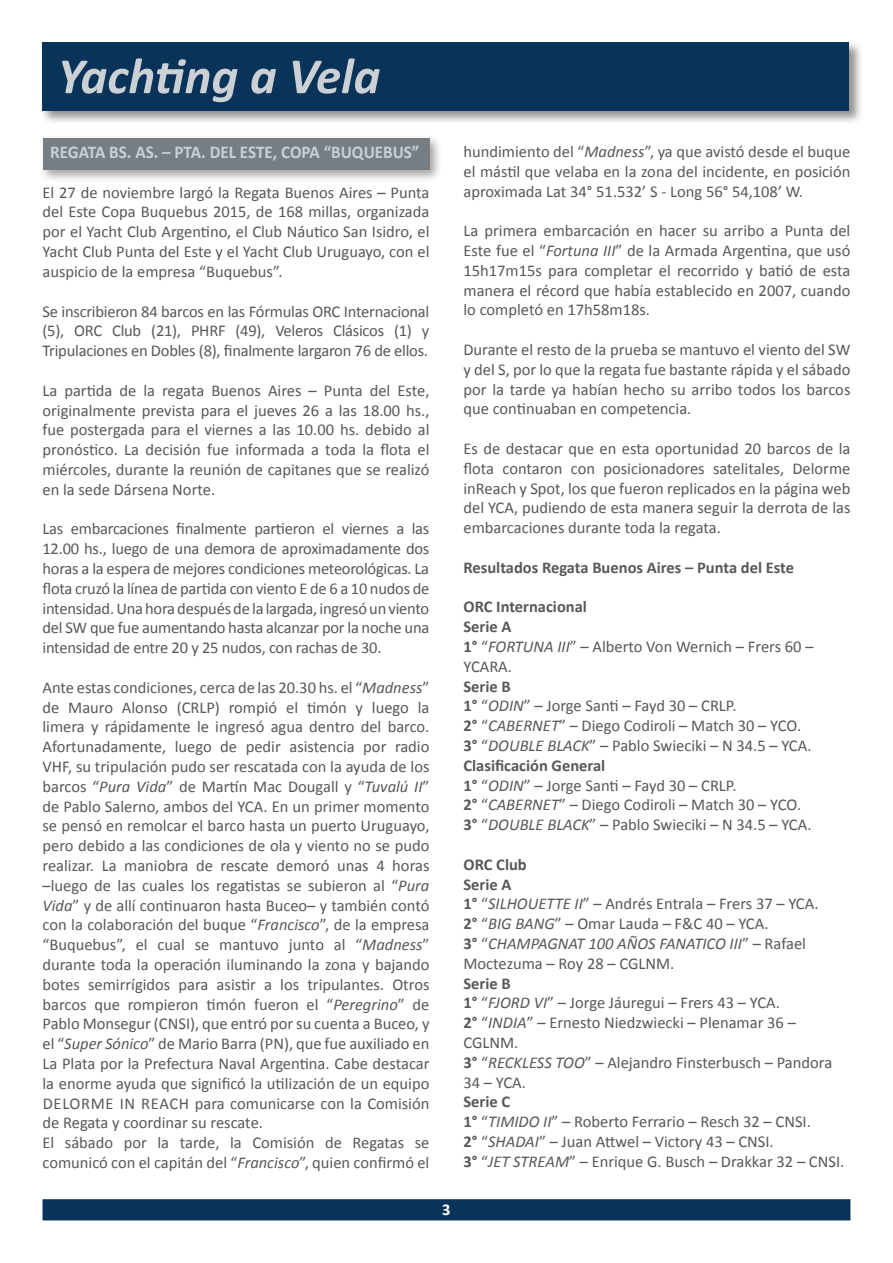
<style>
.page{position:relative;width:893px;height:1263px;background:#fff}
.page>*{position:absolute;margin:0;border:0;box-sizing:border-box;transform-origin:0 0}
.t1{font:italic 700 51px "Calibri";color:#cad0d4}
.t2{font:700 18px "Calibri";color:#cad0d4;scale:.95 1}
.t3{font:16.5px/19.8px "Calibri";color:#57585a;text-align:justify}
.t4{font:700 16.5px "Calibri";color:#57585a}
.t5{font:700 16.5px "Calibri";color:#fff}
.s1{font-style:italic}
.s2{font-weight:700}
</style>
<div class="page">
<div style="left:43px;top:1199px;width:807px;height:21px;background:#0a335a"></div>
<div style="left:39px;top:134px;width:410px;height:55px;background:#231f20;opacity:.41"></div>
<div style="left:43px;top:138px;width:386px;height:32px;background:#767e84"></div>
<div style="left:40px;top:40px;width:830px;height:91px;background:#231f20;opacity:.5"></div>
<div style="left:43px;top:43px;width:806px;height:68px;background:#0a335a"></div>
<h1 class="t1" style="left:58px;top:44px;width:324px">Yachting a Vela</h1>
<p class="t2" style="left:50px;top:141px;width:390px">REGATA BS. AS. – PTA. DEL ESTE, COPA “BUQUEBUS”</p>
<p class="t3" style="left:43px;top:182px;width:388px">El 27 de noviembre largó la Regata Buenos Aires – Punta del Este Copa Buquebus 2015, de 168 millas, organizada por el Yacht Club Argentino, el Club Náutico San Isidro, el Yacht Club Punta del Este y el Yacht Club Uruguayo, con el auspicio de la empresa “Buquebus”.</p>
<p class="t3" style="left:43px;top:301px;width:388px">Se inscribieron 84 barcos en las Fórmulas ORC Internacional (5), ORC Club (21), PHRF (49), Veleros Clásicos (1) y Tripulaciones en Dobles (8), finalmente largaron 76 de ellos.</p>
<p class="t3" style="left:43px;top:380px;width:388px">La partida de la regata Buenos Aires – Punta del Este, originalmente prevista para el jueves 26 a las 18.00 hs., fue postergada para el viernes a las 10.00 hs. debido al pronóstico. La decisión fue informada a toda la flota el miércoles, durante la reunión de capitanes que se realizó en la sede Dársena Norte.</p>
<p class="t3" style="left:43px;top:519px;width:388px">Las embarcaciones finalmente partieron el viernes a las 12.00 hs., luego de una demora de aproximadamente dos horas a la espera de mejores condiciones meteorológicas. La flota cruzó la línea de partida con viento E de 6 a 10 nudos de intensidad. Una hora después de la largada, ingresó un viento del SW que fue aumentando hasta alcanzar por la noche una intensidad de entre 20 y 25 nudos, con rachas de 30.</p>
<p class="t3" style="left:43px;top:677px;width:388px">Ante estas condiciones, cerca de las 20.30 hs. el “<span class="s1">Madness</span>” de Mauro Alonso (CRLP) rompió el timón y luego la limera y rápidamente le ingresó agua dentro del barco.<br>Afortunadamente, luego de pedir asistencia por radio VHF, su tripulación pudo ser rescatada con la ayuda de los barcos “<span class="s1">Pura Vida</span>” de Martín Mac Dougall y “<span class="s1">Tuvalú II</span>” de Pablo Salerno, ambos del YCA. En un primer momento se pensó en remolcar el barco hasta un puerto Uruguayo, pero debido a las condiciones de ola y viento no se pudo realizar. La maniobra de rescate demoró unas 4 horas –luego de las cuales los regatistas se subieron al “<span class="s1">Pura Vida</span>” y de allí continuaron hasta Buceo– y también contó con la colaboración del buque “<span class="s1">Francisco</span>”, de la empresa “Buquebus”, el cual se mantuvo junto al “<span class="s1">Madness</span>” durante toda la operación iluminando la zona y bajando botes semirrígidos para asistir a los tripulantes. Otros barcos que rompieron timón fueron el “<span class="s1">Peregrino</span>” de Pablo Monsegur (CNSI), que entró por su cuenta a Buceo, y el “<span class="s1">Super Sónico</span>” de Mario Barra (PN), que fue auxiliado en La Plata por la Prefectura Naval Argentina. Cabe destacar la enorme ayuda que significó la utilización de un equipo DeLorme</p>
<p class="t3" style="left:43px;top:1093px;width:388px;text-align:left;text-indent:152px">para comunicarse con la Comisión de Regata y coordinar su rescate.<br>El sábado por la tarde, la Comisión de Regatas se comunicó con el capitán del “<span class="s1">Francisco</span>”, quien confirmó el</p>
<p class="t3" style="left:120px;top:1093px;width:42px">in Reach</p>
<p class="t5" style="left:442px;top:1199px;width:10px">3</p>
<p class="t3" style="left:463px;top:142px;width:388px">hundimiento del “<span class="s1">Madness</span>”, ya que avistó desde el buque el mástil que velaba en la zona del incidente, en posición aproximada Lat 34° 51.532’ S - Long 56° 54,108’ W.</p>
<p class="t3" style="left:463px;top:221px;width:388px">La primera embarcación en hacer su arribo a Punta del Este fue el “<span class="s1">Fortuna III</span>” de la Armada Argentina, que usó 15h17m15s para completar el recorrido y batió de esta manera el récord que había establecido en 2007, cuando lo completó en 17h58m18s.</p>
<p class="t3" style="left:463px;top:340px;width:388px">Durante el resto de la prueba se mantuvo el viento del SW y del S, por lo que la regata fue bastante rápida y el sábado por la tarde ya habían hecho su arribo todos los barcos que continuaban en competencia.</p>
<p class="t3" style="left:463px;top:439px;width:388px">Es de destacar que en esta oportunidad 20 barcos de la flota contaron con posicionadores satelitales, Delorme inReach y Spot, los que fueron replicados en la página web del YCA, pudiendo de esta manera seguir la derrota de las embarcaciones durante toda la regata.</p>
<p class="t4" style="left:463px;top:557px;width:332px">Resultados Regata Buenos Aires – Punta del Este</p>
<p class="t3" style="left:463px;top:597px;width:352px;text-align:left"><span class="s2">ORC Internacional<br>Serie A<br>1°</span> “<span class="s1">FORTUNA III</span>” – Alberto Von Wernich – Frers 60 –<br>YCARA.</p>
<p class="t3" style="left:463px;top:676px;width:350px;text-align:left"><span class="s2">Serie B<br>1°</span> “<span class="s1">ODIN</span>” – Jorge Santi – Fayd 30 – CRLP.<br><span class="s2">2°</span> “<span class="s1">CABERNET</span>” – Diego Codiroli – Match 30 – YCO.<br><span class="s2">3°</span> “<span class="s1">DOUBLE BLACK</span>” – Pablo Swieciki – N 34.5 – YCA.<br><span class="s2">Clasificación General<br>1°</span> “<span class="s1">ODIN</span>” – Jorge Santi – Fayd 30 – CRLP.<br><span class="s2">2°</span> “<span class="s1">CABERNET</span>” – Diego Codiroli – Match 30 – YCO.<br><span class="s2">3°</span> “<span class="s1">DOUBLE BLACK</span>” – Pablo Swieciki – N 34.5 – YCA.</p>
<p class="t3" style="left:463px;top:854px;width:356px;text-align:left"><span class="s2">ORC Club<br>Serie A<br>1°</span> “<span class="s1">SILHOUETTE II</span>” – Andrés Entrala – Frers 37 – YCA.<br><span class="s2">2°</span> “<span class="s1">BIG BANG</span>” – Omar Lauda – F&amp;C 40 – YCA.<br><span class="s2">3°</span> “<span class="s1">CHAMPAGNAT 100 AÑOS FANATICO III</span>” – Rafael<br>Moctezuma – Roy 28 – CGLNM.</p>
<p class="t3" style="left:463px;top:973px;width:370px;text-align:left"><span class="s2">Serie B<br>1°</span> “<span class="s1">FJORD VI</span>” – Jorge Jáuregui – Frers 43 – YCA.<br><span class="s2">2°</span> “<span class="s1">INDIA</span>” – Ernesto Niedzwiecki – Plenamar 36 –<br>CGLNM.<br><span class="s2">3°</span> “<span class="s1">RECKLESS TOO</span>” – Alejandro Finsterbusch – Pandora<br>34 – YCA.</p>
<p class="t3" style="left:463px;top:1092px;width:382px;text-align:left"><span class="s2">Serie C<br>1°</span> “<span class="s1">TIMIDO II</span>” – Roberto Ferrario – Resch 32 – CNSI.<br><span class="s2">2°</span> “<span class="s1">SHADAI</span>” – Juan Attwel – Victory 43 – CNSI.<br><span class="s2">3°</span> “<span class="s1">JET STREAM</span>” – Enrique G. Busch – Drakkar 32 – CNSI.</p>
</div>
